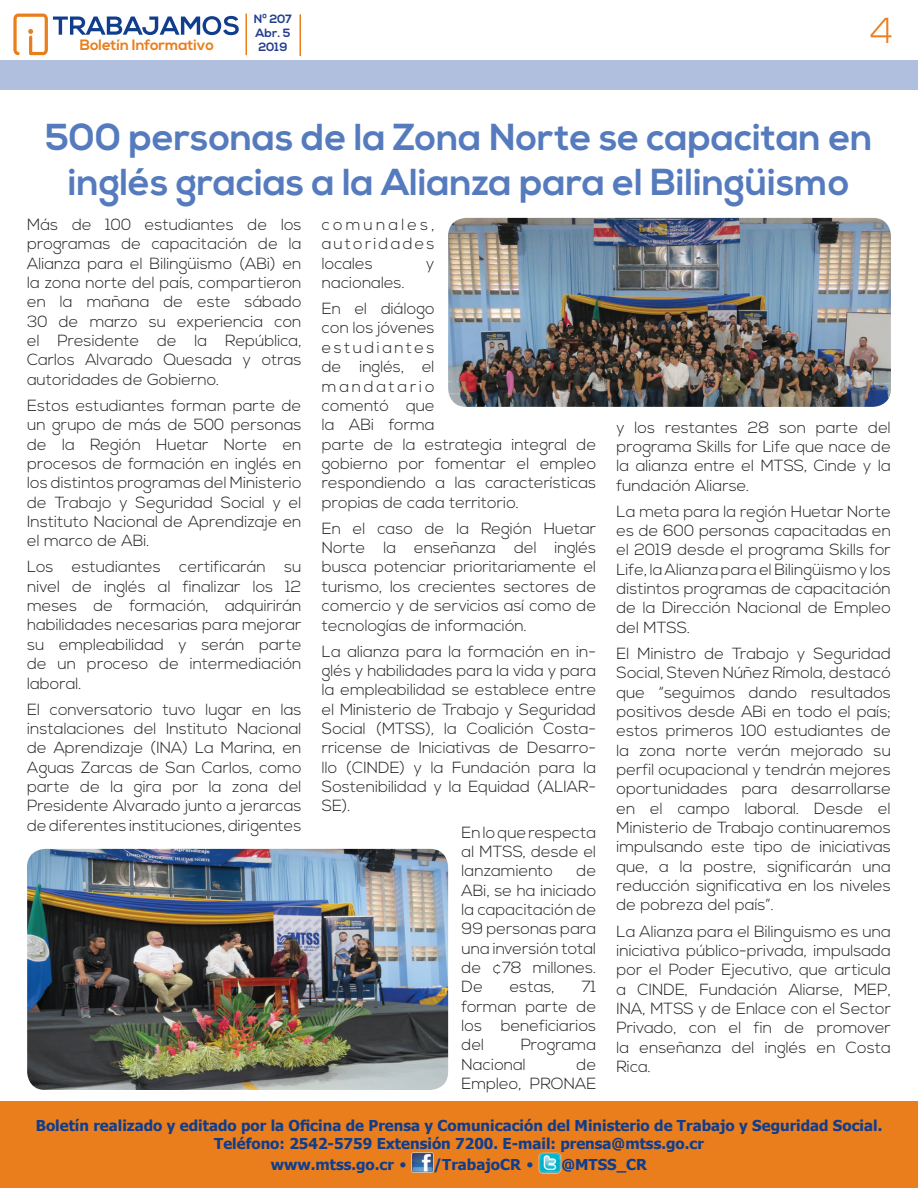
<style>
.page{position:relative;width:918px;height:1188px;background:#fff}
.page>*{position:absolute;margin:0;border:0;box-sizing:border-box;transform-origin:0 0}
.t1{font:700 37.5px/45px "Nexa";color:#557bbe;text-align:center}
.t2{font:300 36px "Nexa";color:#ea7e1d}
.t3{font:300 16.2px/19.4px "Nexa";color:#231f20;text-align:justify}
.t4{font:700 15px/18px "Tahoma";color:#103d8c;text-align:center}
.t5{font:700 15px "Nexa";color:#ea7e1d}
.t6{font:700 12px/14.4px "Nexa";color:#253f8e}
.s1{font-family:"Palatino";font-weight:400}
</style>
<div class="page">
<div style="left:0;top:60px;width:918px;height:29px;background:#b0bfdd"></div>
<svg style="left:13px;top:14px;width:226px;height:41px"></svg>
<hr style="left:245px;top:14px;width:2px;height:41px;background:#ea7e1d">
<hr style="left:299px;top:14px;width:2px;height:42px;background:#ea7e1d">
<img style="left:448px;top:218px;width:443px;height:189px">
<img style="left:27px;top:849px;width:421px;height:241px">
<div style="left:0;top:1102px;width:918px;height:86px;background:#ea7e1d"></div>
<img style="left:412px;top:1152px;width:22px;height:20px">
<img style="left:539px;top:1153px;width:22px;height:20px">
<p class="t6" style="left:254px;top:12px;width:39px">Nº 207<br>Abr. 5</p>
<p class="t5" style="left:80px;top:37px;width:136px">Boletín Informativo</p>
<p class="t6" style="left:258px;top:40px;width:30px">2019</p>
<h2 class="t2" style="left:870px;top:10px;width:25px">4</h2>
<h1 class="t1" style="left:45px;top:116px;width:829px">500 personas de la Zona Norte se capacitan en inglés gracias a la Alianza para el Bilingüismo</h1>
<p class="t3" style="left:27px;top:215px;width:276px">Más de 100 estudiantes de los programas de capacitación de la Alianza para el Bilingüismo (ABi) en la zona norte del país, compartieron en la mañana de este sábado 30 de marzo su experiencia con el Presidente de la República, Carlos Alvarado Quesada y otras autoridades de Gobierno.</p>
<p class="t3" style="left:27px;top:396px;width:276px">Estos estudiantes forman parte de un grupo de más de 500 personas de la Región Huetar Norte en procesos de formación en inglés en los distintos programas del Ministerio de Trabajo y Seguridad Social y el Instituto Nacional de Aprendizaje en el marco de ABi.</p>
<p class="t3" style="left:27px;top:558px;width:276px">Los estudiantes certificarán su nivel de inglés al finalizar los 12 meses de formación, adquirirán habilidades necesarias para mejorar su empleabilidad y serán parte de un proceso de intermediación laboral.</p>
<p class="t3" style="left:27px;top:700px;width:276px">El conversatorio tuvo lugar en las instalaciones del Instituto Nacional de Aprendizaje (INA) La Marina, en Aguas Zarcas de San Carlos, como parte de la gira por la zona del Presidente Alvarado junto a jerarcas de diferentes instituciones, dirigentes</p>
<p class="t3" style="left:322px;top:215px;width:114px">comunales, autoridades locales</p>
<p class="t3" style="left:426px;top:254px;width:10px">y</p>
<p class="t3" style="left:322px;top:270px;width:114px;line-height:26.1px">nacionales.<br>En el diálogo</p>
<p class="t3" style="left:322px;top:319px;width:276px;text-align:left">con los jóvenes<br>estudiantes<br>de inglés, el<br>mandatario<br>comentó que<br>la ABi forma<br>parte de la estrategia integral de gobierno por fomentar el empleo respondiendo a las características propias de cada territorio.</p>
<p class="t3" style="left:322px;top:519px;width:276px">En el caso de la Región Huetar Norte la enseñanza del inglés busca potenciar prioritariamente el turismo, los crecientes sectores de comercio y de servicios así como de tecnologías de información.</p>
<p class="t3" style="left:322px;top:642px;width:276px">La alianza para la formación en in&shy;glés y habilidades para la vida y para la empleabilidad se establece entre el Ministerio de Trabajo y Seguridad Social (MTSS), la Coalición Costa&shy;rricense de Iniciativas de Desarro&shy;llo (CINDE) y la Fundación para la Sostenibilidad y la Equidad (ALIAR-SE).</p>
<p class="t3" style="left:462px;top:823px;width:136px">En lo que respecta al MTSS, desde el lanzamiento</p>
<p class="t3" style="left:462px;top:862px;width:136px;text-indent:115px">de ABi, se ha iniciado la capacitación de 99 personas para una inversión total de ¢78 millones.<br>De</p>
<p class="t3" style="left:462px;top:978px;width:136px;text-indent:120px">71 forman parte de los beneficiarios del</p>
<p class="t3" style="left:510px;top:978px;width:47px">estas,</p>
<p class="t3" style="left:462px;top:1036px;width:136px;text-indent:59px">Programa<br>Nacional</p>
<p class="t3" style="left:462px;top:1055px;width:136px;text-align:right">de<br>Empleo, PRONAE</p>
<p class="t3" style="left:617px;top:418px;width:276px">y los restantes 28 son parte del programa Skills for Life que nace de la alianza entre el MTSS, Cinde y la fundación Aliarse.</p>
<p class="t3" style="left:617px;top:502px;width:276px">La meta para la región Huetar Norte es de 600 personas capacitadas en el 2019 desde el programa Skills for Life, la Alianza para el Bilingüismo y los distintos programas de capacitación de la Dirección Nacional de Empleo del MTSS.</p>
<p class="t3" style="left:617px;top:644px;width:276px">El Ministro de Trabajo y Seguridad Social, Steven Núñez Rímola, destacó que “seguimos dando resultados positivos desde ABi en todo el país; estos primeros 100 estudiantes de la zona norte verán mejorado su perfil ocupacional y tendrán mejores oportunidades para desarrollarse en el campo laboral. Desde el Ministerio de Trabajo continuaremos impulsando este tipo de iniciativas que, a la postre, significarán una reducción significativa en los niveles de pobreza del país”.</p>
<p class="t3" style="left:617px;top:922px;width:276px">La Alianza para el Bilinguismo es una iniciativa público-privada, impulsada por el Poder Ejecutivo, que articula a CINDE, Fundación Aliarse, MEP, INA, MTSS y de Enlace con el Sector Privado, con el fin de promover la enseñanza del inglés en Costa Rica.</p>
<p class="t4" style="left:36px;top:1116px;width:848px">Boletín realizado y editado por la Oficina de Prensa y Comunicación del Ministerio de Trabajo y Seguridad Social.<br>Teléfono: 2542-5759 Extensión 7200. E-mail: prensa@mtss.go.cr</p>
<p class="t4" style="left:271px;top:1155px;width:138px">www.mtss.go.cr <span class="s1">•</span></p>
<p class="t4" style="left:434px;top:1155px;width:102px">/TrabajoCR <span class="s1">•</span></p>
<p class="t4" style="left:561px;top:1155px;width:87px">@MTSS_CR</p>
</div>
